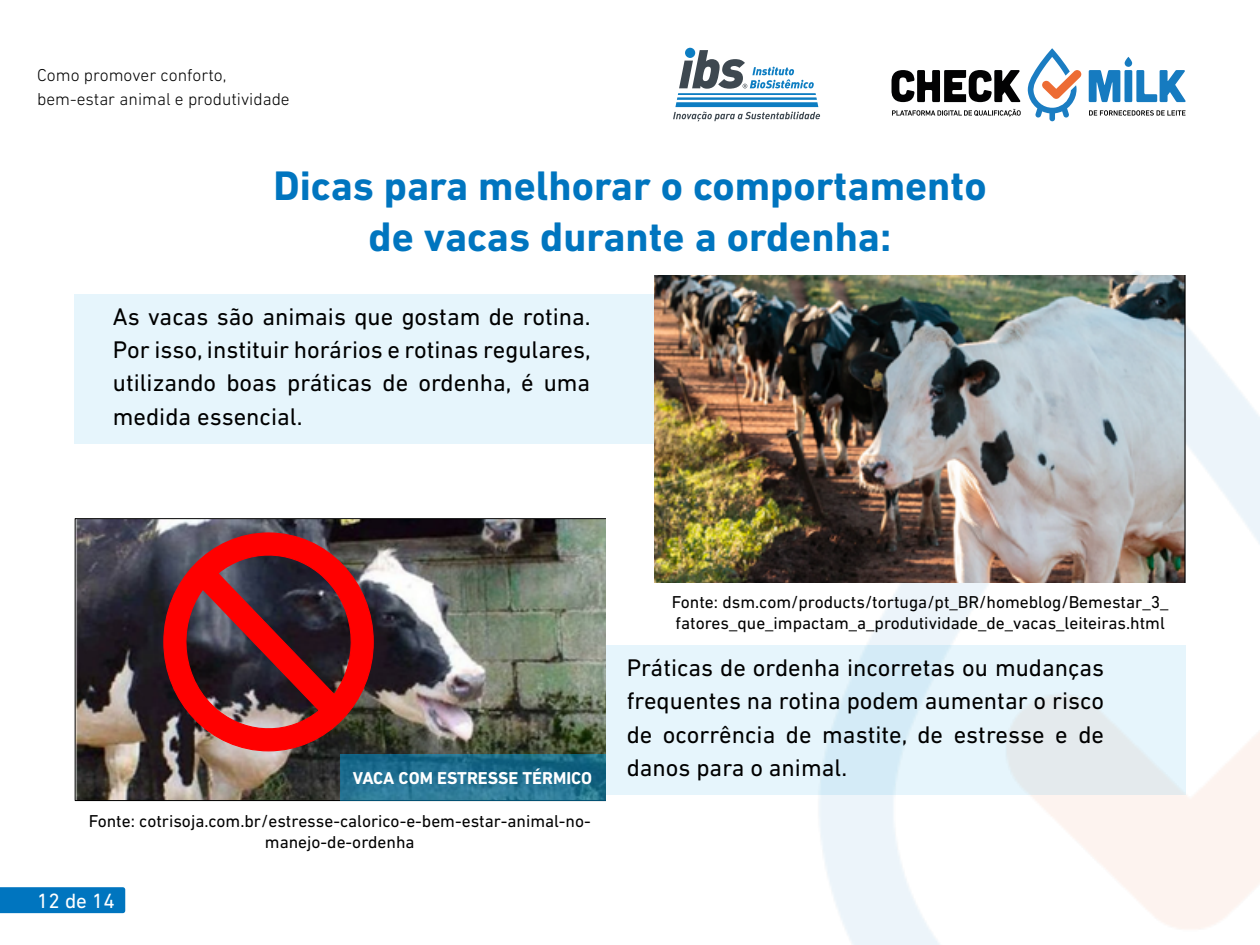
<style>
.page{position:relative;width:1260px;height:945px;background:#fff}
.page>*{position:absolute;margin:0;border:0;box-sizing:border-box;transform-origin:0 0}
.t1{font:700 42px/50.4px "DIN Next LT Pro";color:#0075bf;text-align:center}
.t2{font:24.5px/33.2px "DIN Next LT Pro";color:#000;text-align:justify}
.t3{font:21px "DIN Next LT Pro";color:#fff}
.t4{font:17.5px/21px "DIN Next LT Pro";color:#000;text-align:center}
.t5{font:300 17.5px/24px "DIN Next LT Pro";color:#000}
.t6{font:700 17.5px "DIN Next LT Pro";color:#fff}
</style>
<div class="page">
<img style="left:747px;top:271px;width:513px;height:674px">
<svg style="left:1027px;top:48px;width:54px;height:73px"></svg>
<svg style="left:892px;top:70px;width:129px;height:32px"></svg>
<svg style="left:1089px;top:57px;width:97px;height:45px"></svg>
<svg style="left:892px;top:109px;width:129px;height:8px"></svg>
<svg style="left:1089px;top:110px;width:96px;height:6px"></svg>
<div style="left:74px;top:294px;width:599px;height:150px;background:#e6f5fc"></div>
<svg style="left:605px;top:646px;width:581px;height:149px;background:#e1f0f7"></svg>
<img style="left:655px;top:275px;width:531px;height:307px">
<img style="left:75px;top:518px;width:530px;height:283px">
<svg style="left:340px;top:754px;width:265px;height:47px;background:#206f8e"></svg>
<svg style="left:163px;top:532px;width:211px;height:219px;background:#882529"></svg>
<div style="left:0;top:887px;width:125px;height:26px;background:#0075bf"></div>
<hr style="left:677px;top:97px;width:140px;height:3px;background:#0d7dc2">
<hr style="left:678px;top:93px;width:138px;height:2px;background:#0d7dc2">
<svg style="left:673px;top:102px;width:147px;height:19px"></svg>
<svg style="left:685px;top:48px;width:10px;height:10px"></svg>
<svg style="left:679px;top:50px;width:135px;height:39px"></svg>
<p class="t5" style="left:37px;top:63px;width:254px">Como promover conforto, bem-estar animal e produtividade</p>
<h1 class="t1" style="left:273px;top:161px;width:715px">Dicas para melhorar o comportamento de vacas durante a ordenha:</h1>
<p class="t2" style="left:113px;top:300px;width:479px">As vacas são animais que gostam de rotina.<br>Por isso, instituir horários e rotinas regulares, utilizando boas práticas de ordenha, é uma medida essencial.</p>
<p class="t6" style="left:353px;top:768px;width:241px">VACA COM ESTRESSE TÉRMICO</p>
<p class="t4" style="left:89px;top:810px;width:504px">Fonte: cotrisoja.com.br/estresse-calorico-e-bem-estar-animal-no&shy;manejo-de-ordenha</p>
<p class="t3" style="left:37px;top:889px;width:79px">12 de 14</p>
<p class="t4" style="left:672px;top:592px;width:498px;text-align:left">Fonte: dsm.com/products/tortuga/pt_BR/homeblog/Bemestar_3_ fatores_que_impactam_a_produtividade_de_vacas_leiteiras.html</p>
<p class="t2" style="left:627px;top:651px;width:479px">Práticas de ordenha incorretas ou mudanças frequentes na rotina podem aumentar o risco de ocorrência de mastite, de estresse e de danos para o animal.</p>
</div>
